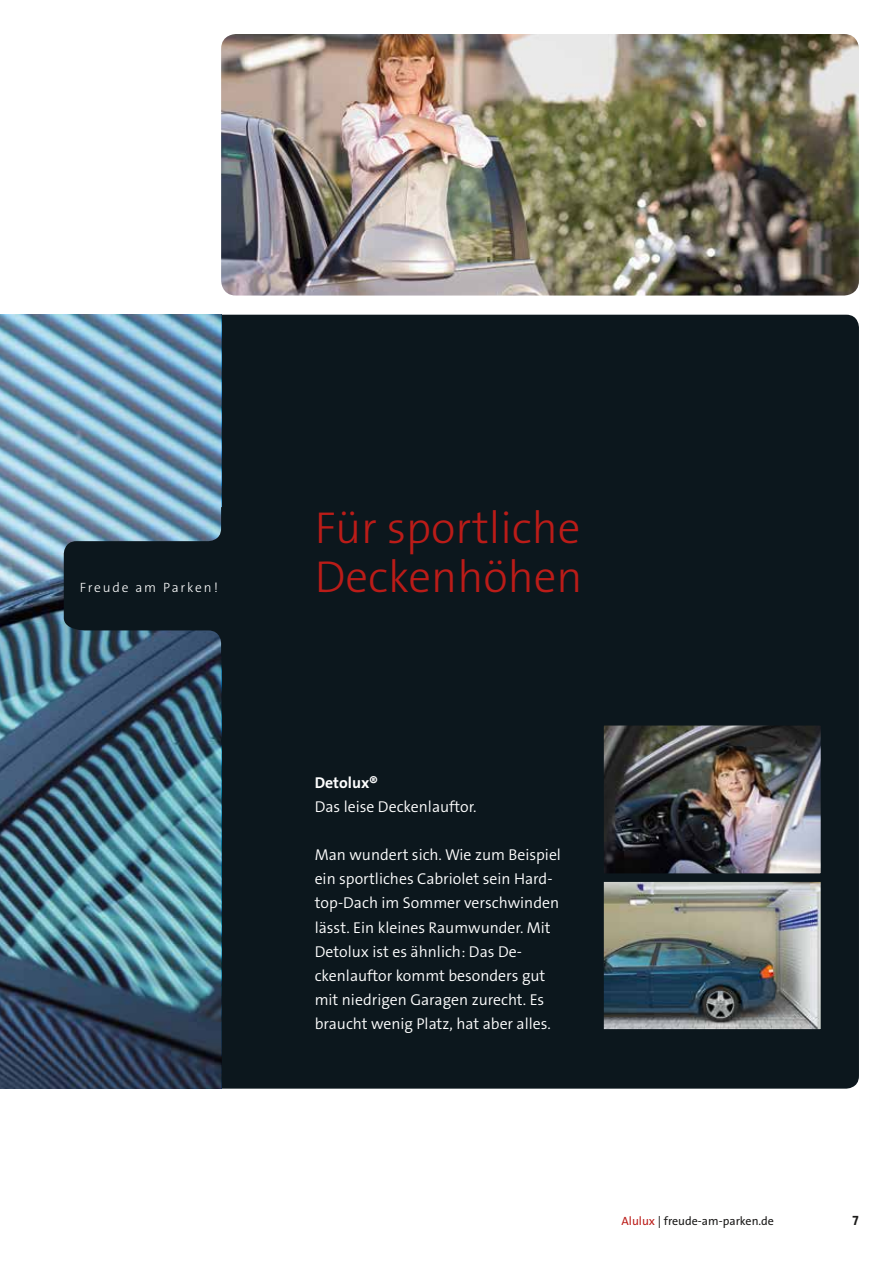
<style>
.page{position:relative;width:893px;height:1263px;background:#fff}
.page>*{position:absolute;margin:0;border:0;box-sizing:border-box;transform-origin:0 0}
.t1{font:300 45px/49.2px "The Sans Os F";color:#bb1c18}
.t2{font:300 15.75px/24px "The Sans Os F";color:#fff}
.t3{font:700 15.75px "The Sans Os F";color:#fff}
.t4{font:300 13.5px "The Sans Os F";letter-spacing:.14em;color:#fff}
.t5{font:700 13.5px "The Sans Os F";color:#1c1b1a}
.t6{font:12px "The Sans Os F";color:#1c1b1a}
.s1{color:#bb1c18}
</style>
<div class="page">
<img style="left:0;top:315px;width:221px;height:774px">
<div style="left:222px;top:315px;width:637px;height:774px;background:#0c171d"></div>
<img style="left:221px;top:315px;width:1px;height:774px">
<img style="left:591px;top:713px;width:242px;height:329px">
<svg style="left:64px;top:507px;width:166px;height:149px"></svg>
<img style="left:221px;top:34px;width:638px;height:262px">
<p class="t4" style="left:80px;top:579px;width:140px">Freude am Parken!</p>
<h1 class="t1" style="left:315px;top:504px;width:269px">Für sportliche<br>Deckenhöhen</h1>
<p class="t3" style="left:315px;top:773px;width:65px">Detolux®</p>
<p class="t2" style="left:315px;top:795px;width:163px">Das leise Deckenlauftor.</p>
<p class="t2" style="left:315px;top:843px;width:248px">Man wundert sich. Wie zum Beispiel ein sportliches Cabriolet sein Hard&shy;top-Dach im Sommer verschwinden lässt. Ein kleines Raumwunder. Mit Detolux ist es ähnlich: Das De&shy;ckenlauftor kommt besonders gut mit niedrigen Garagen zurecht. Es braucht wenig Platz, hat aber alles.</p>
<p class="t6" style="left:621px;top:1213px;width:154px"><span class="s1">Alulux</span> | freude-am-parken.de</p>
<p class="t5" style="left:853px;top:1212px;width:8px">7</p>
</div>
